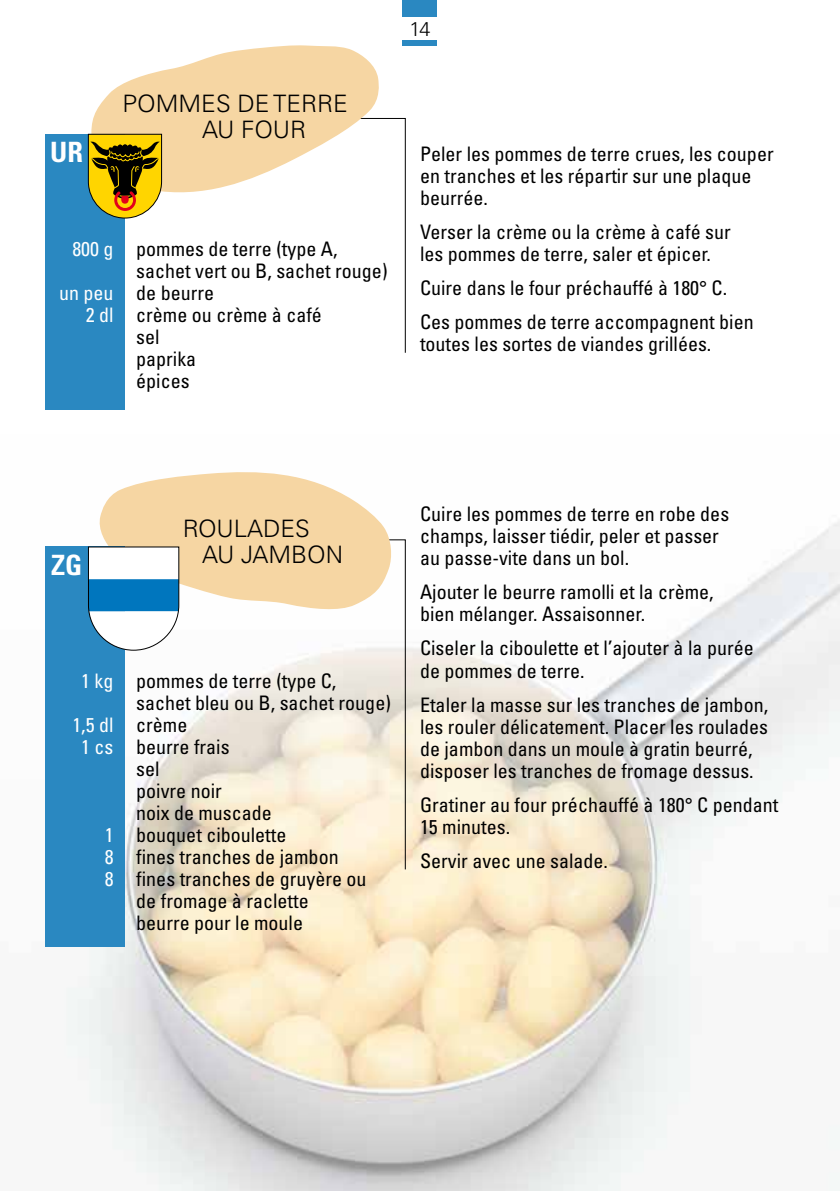
<style>
.page{position:relative;width:840px;height:1191px;background:#fff}
.page>*{position:absolute;margin:0;border:0;box-sizing:border-box;transform-origin:0 0}
.t1{font:700 condensed 28px "Univers";color:#fff}
.t2{font:300 24px/26px "Univers";color:#000}
.t3{font:condensed 20px/22px "Univers";color:#000}
.t4{font:condensed 20px "Univers";color:#fff}
.t5{font:300 20px "Univers";color:#000}
.s1{color:#fff}
.s2{color:#000}
</style>
<div class="page">
<div style="left:403px;top:0;width:34px;height:45px;background:#2a88c1"></div>
<div style="left:397px;top:17px;width:45px;height:23px;background:#fff"></div>
<img style="left:66px;top:521px;width:773px;height:670px">
<svg style="left:380px;top:118px;width:26px;height:235px"></svg>
<svg style="left:291px;top:539px;width:115px;height:331px"></svg>
<svg style="left:97px;top:472px;width:295px;height:139px;fill:#f6d6a3"></svg>
<div style="left:45px;top:546px;width:80px;height:401px;background:#2a88c1"></div>
<svg style="left:88px;top:546px;width:92px;height:105px"></svg>
<svg style="left:91px;top:45px;width:289px;height:148px;fill:#f6d6a3"></svg>
<div style="left:45px;top:134px;width:80px;height:275px;background:#2a88c1"></div>
<svg style="left:87px;top:133px;width:75px;height:86px;background:#a1891a"></svg>
<h1 class="t1" style="left:50px;top:135px;width:34px">UR</h1>
<p class="t2" style="left:202px;top:91px;width:147px;text-indent:-79px">POMMES DE TERRE<br>AU FOUR</p>
<p class="t3" style="left:72px;top:238px;width:266px"><span class="s1">800 g</span> pommes de terre (type A,</p>
<p class="t3" style="left:136px;top:260px;width:253px">sachet vert ou B, sachet rouge)</p>
<p class="t3" style="left:59px;top:282px;width:156px"><span class="s1">un peu</span> de beurre</p>
<p class="t3" style="left:86px;top:304px;width:237px"><span class="s1">2 dl</span> crème ou crème à café</p>
<p class="t3" style="left:136px;top:326px;width:25px">sel</p>
<p class="t3" style="left:136px;top:348px;width:61px">paprika</p>
<p class="t3" style="left:136px;top:370px;width:55px">épices</p>
<p class="t5" style="left:409px;top:16px;width:23px">14</p>
<p class="t3" style="left:420px;top:142px;width:355px">Peler les pommes de terre crues, les couper en tranches et les répartir sur une plaque beurrée.</p>
<p class="t3" style="left:420px;top:220px;width:312px">Verser la crème ou la crème à café sur les pommes de terre, saler et épicer.</p>
<p class="t3" style="left:420px;top:270px;width:335px;line-height:34px">Cuire dans le four préchauffé à 180° C.<br>Ces pommes de terre accompagnent bien</p>
<p class="t3" style="left:420px;top:332px;width:292px">toutes les sortes de viandes grillées.</p>
<h1 class="t1" style="left:51px;top:547px;width:33px">ZG</h1>
<p class="t2" style="left:202px;top:515px;width:142px;text-indent:-19px">ROULADES<br>AU JAMBON</p>
<p class="t3" style="left:81px;top:669px;width:256px"><span class="s1">1 kg</span> pommes de terre (type C,</p>
<p class="t3" style="left:136px;top:691px;width:256px">sachet bleu ou B, sachet rouge)</p>
<p class="t4" style="left:72px;top:712px;width:116px">1,5 dl <span class="s2">crème</span></p>
<p class="t3" style="left:81px;top:735px;width:150px"><span class="s1">1 cs</span> beurre frais</p>
<p class="t3" style="left:136px;top:757px;width:25px">sel</p>
<p class="t3" style="left:136px;top:779px;width:87px">poivre noir</p>
<p class="t3" style="left:136px;top:801px;width:137px">noix de muscade</p>
<p class="t3" style="left:105px;top:823px;width:183px"><span class="s1">1</span> bouquet ciboulette</p>
<p class="t3" style="left:105px;top:845px;width:235px"><span class="s1">8</span> fines tranches de jambon</p>
<p class="t3" style="left:105px;top:867px;width:263px"><span class="s1">8</span> fines tranches de gruyère ou</p>
<p class="t3" style="left:136px;top:889px;width:174px">de fromage à raclette</p>
<p class="t3" style="left:136px;top:911px;width:168px">beurre pour le moule</p>
<p class="t3" style="left:420px;top:503px;width:310px">Cuire les pommes de terre en robe des champs, laisser tiédir, peler et passer au passe-vite dans un bol.</p>
<p class="t3" style="left:420px;top:581px;width:295px">Ajouter le beurre ramolli et la crème, bien mélanger. Assaisonner.</p>
<p class="t3" style="left:420px;top:637px;width:335px">Ciseler la ciboulette et l’ajouter à la purée de pommes de terre.</p>
<p class="t3" style="left:420px;top:693px;width:349px">Etaler la masse sur les tranches de jambon, les rouler délicatement. Placer les roulades de jambon dans un moule à gratin beurré, disposer les tranches de fromage dessus.</p>
<p class="t3" style="left:420px;top:793px;width:359px">Gratiner au four préchauffé à 180° C pendant<br>15 minutes.</p>
<p class="t3" style="left:420px;top:849px;width:189px">Servir avec une salade.</p>
</div>
